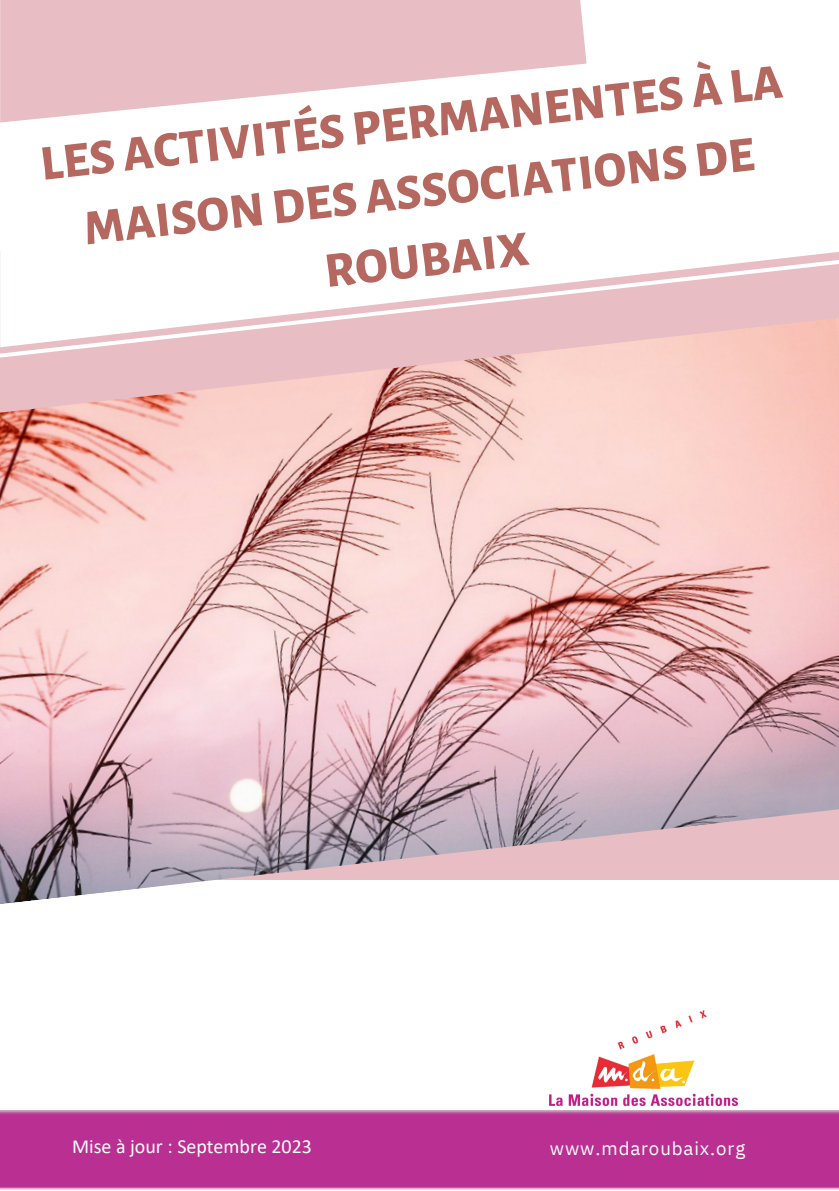
<style>
.page{position:relative;width:839px;height:1191px;background:#fff}
.page>*{position:absolute;margin:0;border:0;box-sizing:border-box;transform-origin:0 0}
.t1{font:800 50px/68.8px "Alegreya Sans";color:#b56860;text-align:center}
.t2{font:20px "Calibri";color:#fff}
.t3{font:18.6px "IBM Plex Sans";letter-spacing:.05em;color:#fff}
</style>
<div class="page">
<svg style="left:0;top:0;width:587px;height:123px;fill:#e8bdc4"></svg>
<img style="left:0;top:1110px;width:838px;height:80px">
<img style="left:0;top:358px;width:838px;height:546px">
<svg style="left:0;top:260px;width:838px;height:98px"></svg>
<img style="left:550px;top:1011px;width:187px;height:94px">
<p class="t1" style="left:37px;top:129px;width:747px;rotate:-6deg">LES ACTIVITÉS PERMANENTES À LA<br>MAISON DES ASSOCIATIONSDE<br>ROUBAIX</p>
<p class="t2" style="left:72px;top:1138px;width:241px">Mise à jour : Septembre 2023</p>
<p class="t3" style="left:550px;top:1136px;width:197px">www.mdaroubaix.org</p>
</div>
